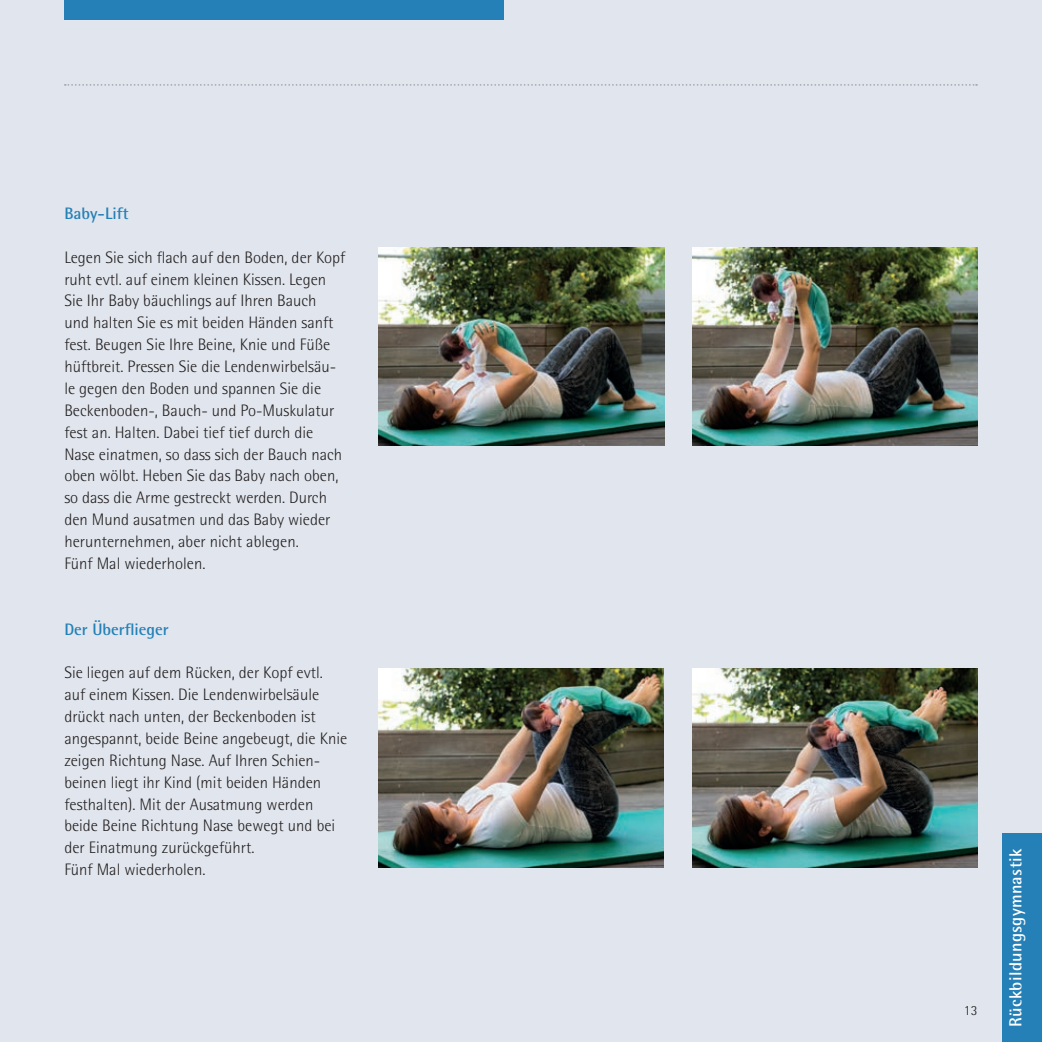
<style>
.page{position:relative;width:1042px;height:1042px;background:#e1e6ee}
.page>*{position:absolute;margin:0;border:0;box-sizing:border-box;transform-origin:0 0}
.t1{font:700 17.5px "Rotis Semi Sans";letter-spacing:.02em;color:#fff}
.t2{font:300 16.62px/21.9px "Rotis Semi Sans";color:#231f20}
.t3{font:700 16.62px "Rotis Semi Sans";color:#2480b7}
.t4{font:300 14px "Rotis Semi Sans";color:#231f20}
</style>
<div class="page">
<div style="left:64px;top:0;width:440px;height:20px;background:#2480b7"></div>
<img style="left:379px;top:247px;width:285px;height:199px">
<img style="left:692px;top:247px;width:286px;height:199px">
<svg style="left:65px;top:84px;width:912px;height:2px"></svg>
<img style="left:379px;top:668px;width:285px;height:199px">
<img style="left:692px;top:668px;width:285px;height:199px">
<div style="left:1002px;top:833px;width:40px;height:209px;background:#2480b7"></div>
<p class="t3" style="left:64px;top:203px;width:66px">Baby-Lift</p>
<p class="t2" style="left:64px;top:246px;width:282px">Legen Sie sich flach auf den Boden, der Kopf ruht evtl. auf einem kleinen Kissen. Legen Sie Ihr Baby bäuchlings auf Ihren Bauch und halten Sie es mit beiden Händen sanft fest. Beugen Sie Ihre Beine, Knie und Füße hüftbreit. Pressen Sie die Lendenwirbelsäu&shy;le gegen den Boden und spannen Sie die Beckenboden-, Bauch- und Po-Muskulatur fest an. Halten. Dabei tief tief durch die Nase einatmen, so dass sich der Bauch nach oben wölbt. Heben Sie das Baby nach oben, so dass die Arme gestreckt werden. Durch den Mund ausatmen und das Baby wieder herunternehmen, aber nicht ablegen.<br>Fünf Mal wiederholen.</p>
<p class="t3" style="left:64px;top:619px;width:106px">Der Überflieger</p>
<p class="t2" style="left:64px;top:662px;width:284px">Sie liegen auf dem Rücken, der Kopf evtl. auf einem Kissen. Die Lendenwirbelsäule drückt nach unten, der Beckenboden ist angespannt, beide Beine angebeugt, die Knie zeigen Richtung Nase. Auf Ihren Schien&shy;beinen liegt ihr Kind (mit beiden Händen festhalten). Mit der Ausatmung werden beide Beine Richtung Nase bewegt und bei der Einatmung zurückgeführt.<br>Fünf Mal wiederholen.</p>
<p class="t4" style="left:964px;top:1002px;width:15px">13</p>
<p class="t1" style="left:1005px;top:1027px;width:180px;rotate:-90deg">Rückbildungsgymnastik</p>
</div>
